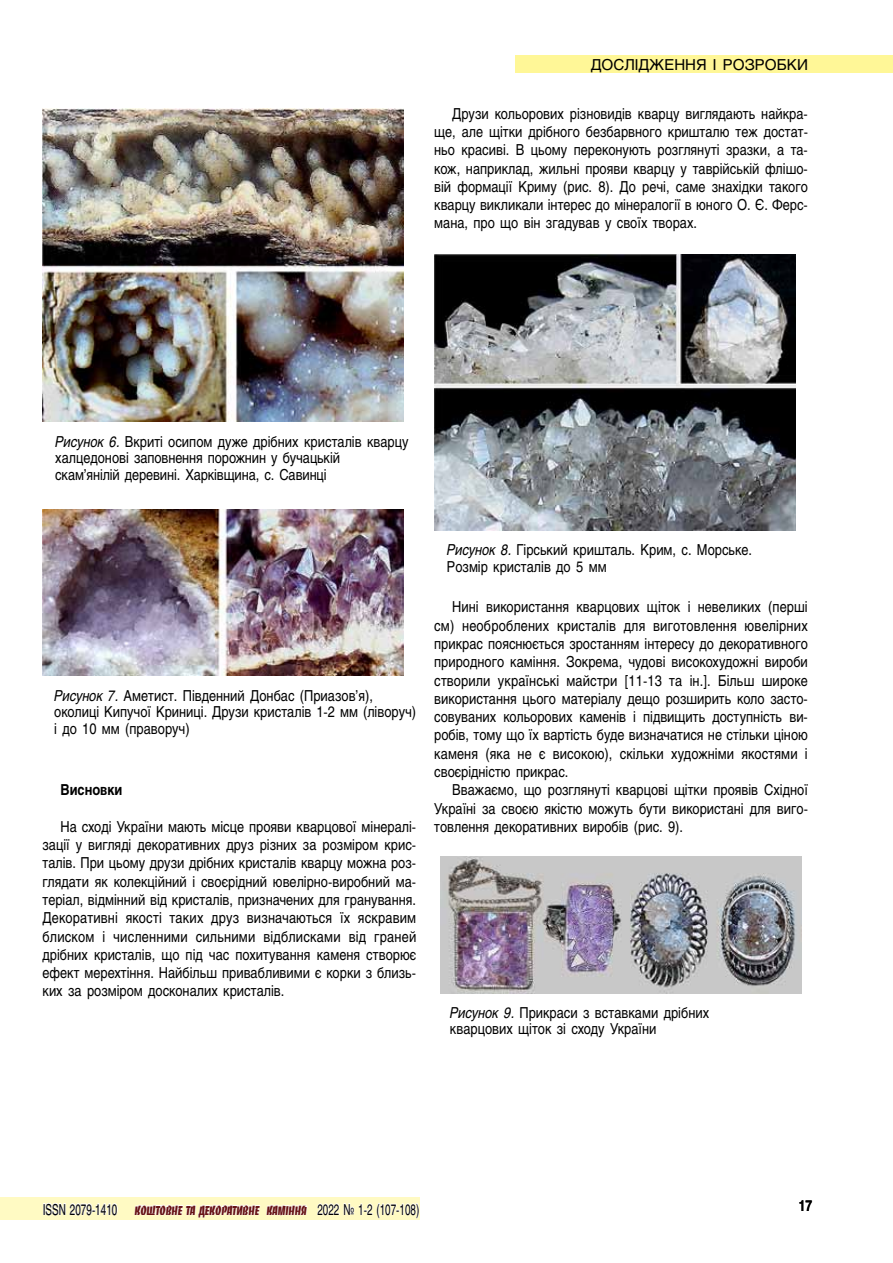
<style>
.page{position:relative;width:893px;height:1263px;background:#fff}
.page>*{position:absolute;margin:0;border:0;box-sizing:border-box;transform-origin:0 0}
.t1{font:15px/18.3px "Helios";color:#000;text-align:justify;scale:.85 1}
.t2{font:15px "Helios";color:#000;scale:.65 1}
.t3{font:15px "Helios";color:#000}
.t4{font:700 15px "Helios";color:#000;scale:.85 1}
.t5{font:700 15px "Helios";color:#000;scale:.8 1}
.s1{font-style:italic}
.s2{font-family:"Banco Heavy C";font-size:13.5px;color:#671316}
</style>
<div class="page">
<div style="left:0;top:1197px;width:419px;height:23px;background:#fffac3"></div>
<svg style="left:134px;top:1204px;width:126px;height:14px"></svg>
<svg style="left:266px;top:1204px;width:42px;height:11px"></svg>
<svg style="left:317px;top:1203px;width:103px;height:15px"></svg>
<svg style="left:44px;top:1203px;width:74px;height:12px"></svg>
<div style="left:515px;top:55px;width:378px;height:17px;background:#fff797"></div>
<img style="left:43px;top:109px;width:361px;height:313px">
<img style="left:42px;top:510px;width:362px;height:165px">
<img style="left:434px;top:254px;width:362px;height:276px">
<img style="left:440px;top:857px;width:362px;height:137px">
<p class="t3" style="left:591px;top:55px;width:219px">ДОСЛІДЖЕННЯ І РОЗРОБКИ</p>
<p class="t1" style="left:434px;top:104px;width:441px;text-indent:18px">Друзи кольорових різновидів кварцу виглядають найкра&shy;ще, але щітки дрібного безбарвного кришталю теж достат&shy;ньо красиві. В цьому переконують розглянуті зразки, а та&shy;кож, наприклад, жильні прояви кварцу у таврійській флішо&shy;вій формації Криму (рис. 8). До речі, саме знахідки такого кварцу викликали інтерес до мінералогії в юного О. Є. Ферс&shy;мана, про що він згадував у своїх творах.</p>
<p class="t1" style="left:55px;top:433px;width:417px;line-height:16.5px;text-align:left"><span class="s1">Рисунок 6.</span> Вкриті осипом дуже дрібних кристалів кварцу халцедонові заповнення порожнин у бучацькій<br>скам’янілій деревині. Харківщина, с. Савинці</p>
<p class="t1" style="left:54px;top:687px;width:427px;line-height:16.5px;text-align:left"><span class="s1">Рисунок 7.</span> Аметист. Південний Донбас (Приазов’я), околиці Кипучої Криниці. Друзи кристалів 1-2 мм (ліворуч) і до 10 мм (праворуч)</p>
<p class="t4" style="left:61px;top:781px;width:74px">Висновки</p>
<p class="t1" style="left:43px;top:817px;width:441px;text-indent:18px">На сході України мають місце прояви кварцової мінералі&shy;зації у вигляді декоративних друз різних за розміром крис&shy;талів. При цьому друзи дрібних кристалів кварцу можна роз&shy;глядати як колекційний і своєрідний ювелірно-виробний ма&shy;теріал, відмінний від кристалів, призначених для гранування.<br>Декоративні якості таких друз визначаються їх яскравим блиском і численними сильними відблисками від граней дрібних кристалів, що під час похитування каменя створює ефект мерехтіння. Найбільш привабливими є корки з близь&shy;ких за розміром досконалих кристалів.</p>
<p class="t1" style="left:447px;top:542px;width:360px;line-height:16.5px"><span class="s1">Рисунок 8.</span> Гірський кришталь. Крим, с. Морське.<br>Розмір кристалів до 5 мм</p>
<p class="t1" style="left:434px;top:598px;width:441px;text-indent:18px">Нині використання кварцових щіток і невеликих (перші см) необроблених кристалів для виготовлення ювелірних прикрас пояснюється зростанням інтересу до декоративного природного каміння. Зокрема, чудові високохудожні вироби створили українські майстри [11-13 та ін.]. Більш широке використання цього матеріалу дещо розширить коло засто&shy;совуваних кольорових каменів і підвищить доступність ви&shy;робів, тому що їх вартість буде визначатися не стільки ціною каменя (яка не є високою), скільки художніми якостями і своєрідністю прикрас.</p>
<p class="t1" style="left:434px;top:781px;width:441px;text-indent:18px">Вважаємо, що розглянуті кварцові щітки проявів Східної Україні за своєю якістю можуть бути використані для виго&shy;товлення декоративних виробів (рис. 9).</p>
<p class="t1" style="left:450px;top:1004px;width:306px;line-height:16.5px"><span class="s1">Рисунок 9.</span> Прикраси з вставками дрібних кварцових щіток зі сходу України</p>
<p class="t2" style="left:43px;top:1200px;width:580px">ISSN 2079-1410 <span class="s2">коштовне та декоративне каміння</span> 2022 № 1-2 (107-108)</p>
<p class="t5" style="left:799px;top:1197px;width:18px">17</p>
</div>
